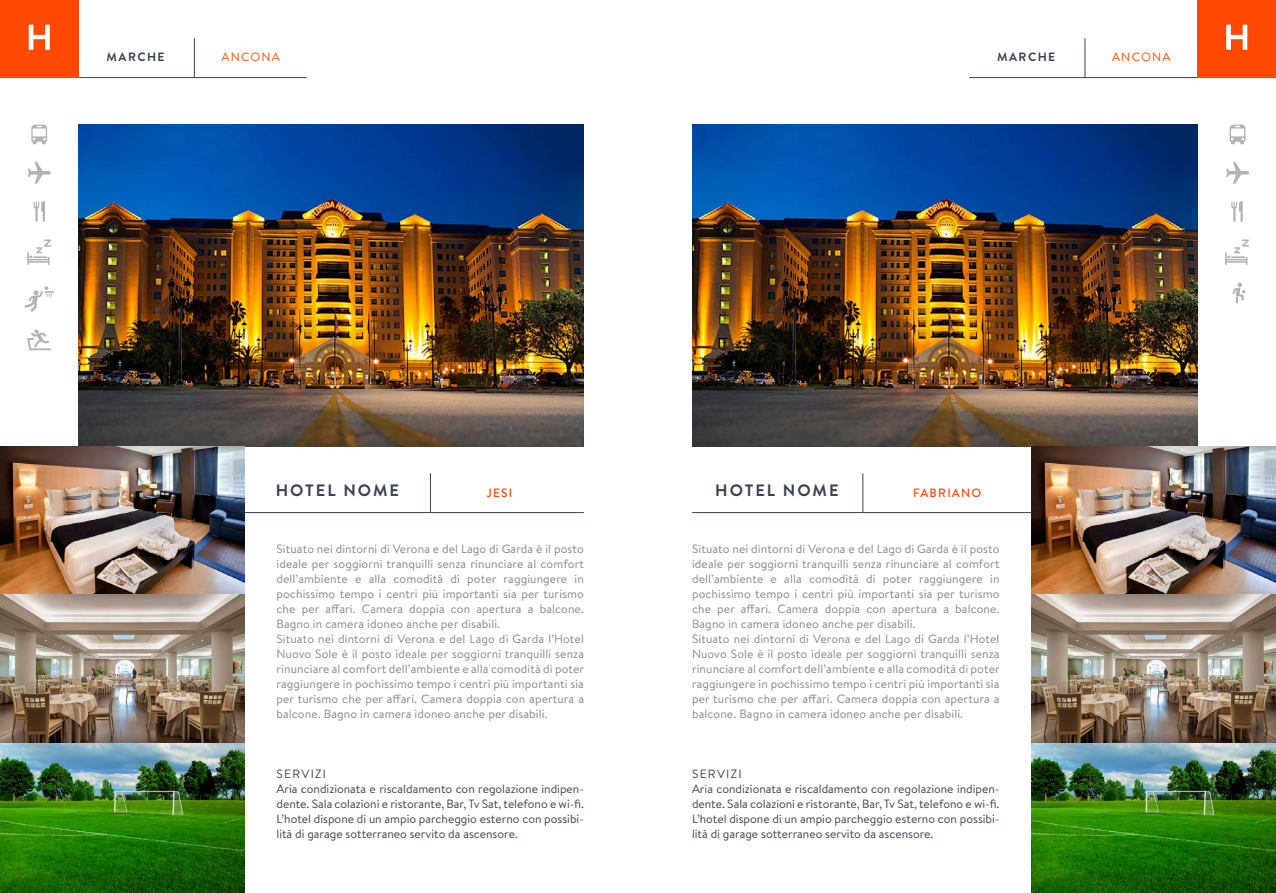
<style>
.page{position:relative;width:1276px;height:893px;background:#fff}
.page>*{position:absolute;margin:0;border:0;box-sizing:border-box;transform-origin:0 0}
.t1{font:700 16.5px "Brandon Text";letter-spacing:.12em;color:#3a4353}
.t2{font:12px/15px "Brandon Text";letter-spacing:.01em;color:#878786}
.t3{font:12px/15px "Brandon Text";color:#3a4353}
.t4{font:700 12px "Brandon Text";letter-spacing:.12em;color:#3a4353}
.t5{font:12px "Brandon Text";letter-spacing:.1em;color:#ff4801}
.t6{font:500 12px "Brandon Text";letter-spacing:.1em;color:#ff4801}
</style>
<div class="page">
<hr style="left:969px;top:77px;width:228px;height:1px;background:#3a4353">
<hr style="left:78px;top:77px;width:229px;height:1px;background:#3a4353">
<hr style="left:1084px;top:38px;width:1px;height:40px;background:#3a4353">
<hr style="left:194px;top:38px;width:1px;height:40px;background:#3a4353">
<div style="left:1197px;top:0;width:78px;height:78px;background:#ff4801"></div>
<div style="left:0;top:0;width:78px;height:78px;background:#ff4801"></div>
<svg style="left:1226px;top:25px;width:21px;height:25px"></svg>
<svg style="left:29px;top:25px;width:21px;height:25px"></svg>
<img style="left:692px;top:124px;width:505px;height:322px">
<img style="left:78px;top:124px;width:506px;height:322px">
<img style="left:1031px;top:446px;width:244px;height:447px">
<svg style="left:1229px;top:125px;width:16px;height:19px"></svg>
<svg style="left:31px;top:125px;width:16px;height:19px"></svg>
<svg style="left:1225px;top:239px;width:24px;height:26px"></svg>
<svg style="left:27px;top:239px;width:24px;height:26px"></svg>
<svg style="left:1226px;top:162px;width:23px;height:22px"></svg>
<svg style="left:28px;top:162px;width:23px;height:22px"></svg>
<svg style="left:1232px;top:283px;width:13px;height:20px"></svg>
<svg style="left:1231px;top:201px;width:11px;height:21px"></svg>
<svg style="left:34px;top:201px;width:11px;height:21px"></svg>
<hr style="left:692px;top:512px;width:339px;height:1px;background:#3a4353">
<hr style="left:244px;top:512px;width:340px;height:1px;background:#3a4353">
<hr style="left:862px;top:473px;width:1px;height:40px;background:#3a4353">
<hr style="left:430px;top:473px;width:1px;height:40px;background:#3a4353">
<svg style="left:24px;top:286px;width:30px;height:26px"></svg>
<svg style="left:27px;top:330px;width:24px;height:20px"></svg>
<img style="left:0;top:446px;width:244px;height:447px">
<p class="t4" style="left:107px;top:48px;width:59px">MARCHE</p>
<p class="t5" style="left:221px;top:48px;width:60px">ANCONA</p>
<p class="t4" style="left:997px;top:48px;width:59px">MARCHE</p>
<p class="t5" style="left:1112px;top:48px;width:60px">ANCONA</p>
<h1 class="t1" style="left:276px;top:479px;width:125px">HOTEL NOME</h1>
<p class="t6" style="left:486px;top:485px;width:27px">JESI</p>
<h1 class="t1" style="left:715px;top:479px;width:125px">HOTEL NOME</h1>
<p class="t6" style="left:913px;top:485px;width:70px">FABRIANO</p>
<p class="t2" style="left:276px;top:541px;width:309px">Situato nei dintorni di Verona e del Lago di Garda è il posto ideale per soggiorni tranquilli senza rinunciare al comfort dell’ambiente e alla comodità di poter raggiungere in pochissimo tempo i centri più importanti sia per turismo che per affari. Camera doppia con apertura a balcone.<br>Bagno in camera idoneo anche per disabili.<br>Situato nei dintorni di Verona e del Lago di Garda l’Hotel Nuovo Sole è il posto ideale per soggiorni tranquilli senza rinunciare al comfort dell’ambiente e alla comodità di poter raggiungere in pochissimo tempo i centri più importanti sia per turismo che per affari. Camera doppia con apertura a balcone. Bagno in camera idoneo anche per disabili.</p>
<p class="t3" style="left:276px;top:766px;width:309px">SERVIZI<br>Aria condizionata e riscaldamento con regolazione indipen&shy;dente. Sala colazioni e ristorante, Bar, Tv Sat, telefono e wi-fi.<br>L’hotel dispone di un ampio parcheggio esterno con possibi&shy;lità di garage sotterraneo servito da ascensore.</p>
<p class="t2" style="left:692px;top:541px;width:309px">Situato nei dintorni di Verona e del Lago di Garda è il posto ideale per soggiorni tranquilli senza rinunciare al comfort dell’ambiente e alla comodità di poter raggiungere in pochissimo tempo i centri più importanti sia per turismo che per affari. Camera doppia con apertura a balcone.<br>Bagno in camera idoneo anche per disabili.<br>Situato nei dintorni di Verona e del Lago di Garda l’Hotel Nuovo Sole è il posto ideale per soggiorni tranquilli senza rinunciare al comfort dell’ambiente e alla comodità di poter raggiungere in pochissimo tempo i centri più importanti sia per turismo che per affari. Camera doppia con apertura a balcone. Bagno in camera idoneo anche per disabili.</p>
<p class="t3" style="left:692px;top:766px;width:309px">SERVIZI<br>Aria condizionata e riscaldamento con regolazione indipen&shy;dente. Sala colazioni e ristorante, Bar, Tv Sat, telefono e wi-fi.<br>L’hotel dispone di un ampio parcheggio esterno con possibi&shy;lità di garage sotterraneo servito da ascensore.</p>
</div>
